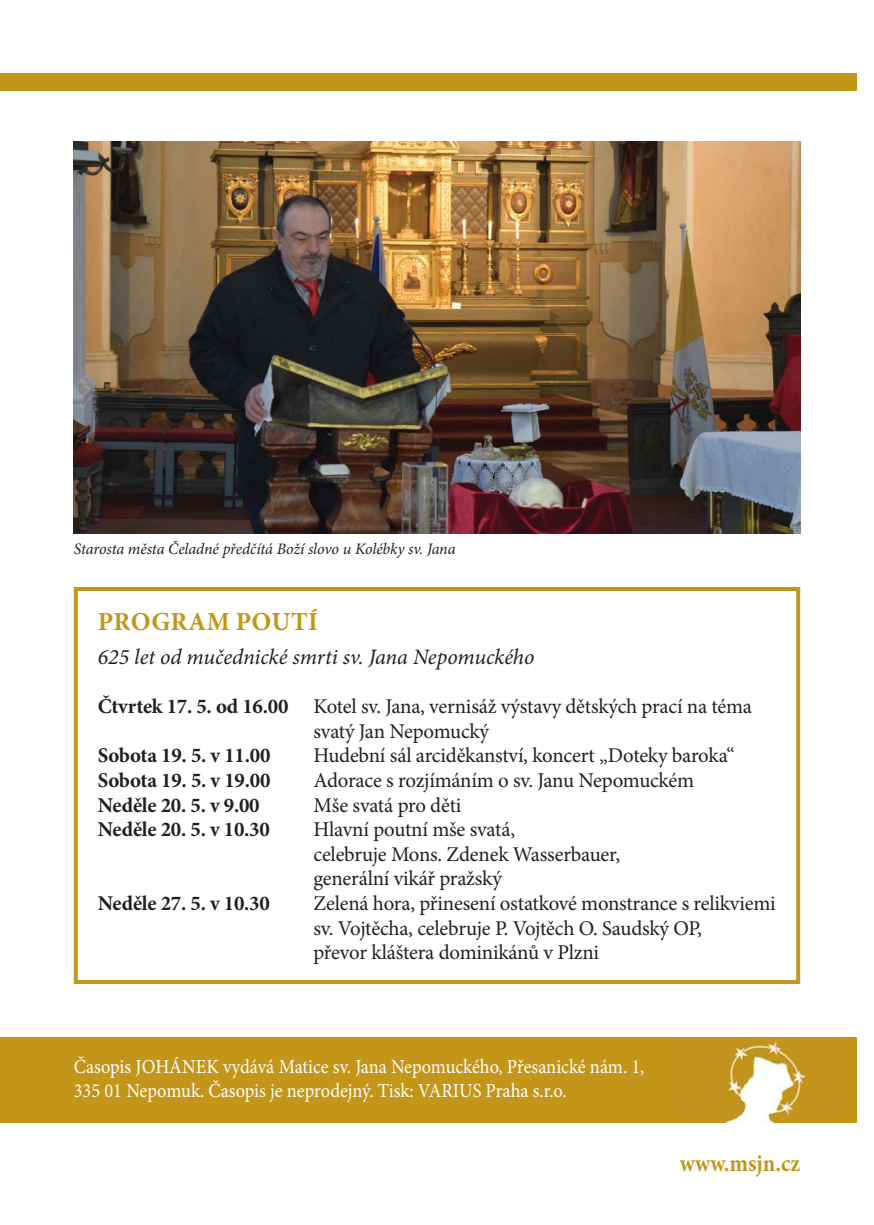
<style>
.page{position:relative;width:874px;height:1225px;background:#fff}
.page>*{position:absolute;margin:0;border:0;box-sizing:border-box;transform-origin:0 0}
.t1{font:700 26px "Minion Pro";letter-spacing:.01em;color:#c39519}
.t2{font:700 24px "Minion Pro";color:#c39519;scale:.92 1}
.t3{font:italic 22px "Minion Pro";letter-spacing:-.005em;color:#231f20}
.t4{font:21px/24.6px "Minion Pro";letter-spacing:-.01em;color:#231f20}
.t5{font:700 21px "Minion Pro";letter-spacing:-.01em;color:#231f20}
.t6{font:20px/24px "Minion Pro";color:#fff;scale:.92 1}
.t7{font:italic 16px "Minion Pro";letter-spacing:-.01em;color:#231f20}
.s1{font-weight:700}
</style>
<div class="page">
<div style="left:0;top:1037px;width:856px;height:86px;background:#c39519"></div>
<div style="left:0;top:74px;width:856px;height:17px;background:#c39519"></div>
<img style="left:74px;top:142px;width:725px;height:391px">
<img style="left:724px;top:1037px;width:83px;height:86px">
<div style="left:74px;top:587px;width:725px;height:397px;border:4px solid #c39519"></div>
<p class="t7" style="left:74px;top:542px;width:383px">Starosta města Čeladné předčítá Boží slovo u Kolébky sv. Jana</p>
<p class="t1" style="left:98px;top:605px;width:221px">PROGRAM POUTÍ</p>
<p class="t3" style="left:98px;top:648px;width:438px">625 let od mučednické smrti sv. Jana Nepomuckého</p>
<p class="t4" style="left:313px;top:696px;width:440px;text-indent:-215px"><span class="s1">Čtvrtek 17. 5. od 16.00</span> Kotel sv. Jana, vernisáž výstavy dětských prací na téma svatý Jan Nepomucký</p>
<p class="t5" style="left:98px;top:743px;width:174px">Sobota 19. 5. v 11.00</p>
<p class="t4" style="left:313px;top:745px;width:422px">Hudební sál arciděkanství, koncert „Doteky baroka“</p>
<p class="t5" style="left:98px;top:767px;width:174px">Sobota 19. 5. v 19.00</p>
<p class="t4" style="left:313px;top:770px;width:382px">Adorace s rozjímáním o sv. Janu Nepomuckém</p>
<p class="t5" style="left:98px;top:792px;width:163px">Neděle 20. 5. v 9.00</p>
<p class="t4" style="left:313px;top:794px;width:149px">Mše svatá pro děti</p>
<p class="t5" style="left:98px;top:816px;width:173px">Neděle 20. 5. v 10.30</p>
<p class="t4" style="left:313px;top:819px;width:308px">Hlavní poutní mše svatá,<br>celebruje Mons. Zdenek Wasserbauer, generální vikář pražský</p>
<p class="t5" style="left:98px;top:890px;width:173px">Neděle 27. 5. v 10.30</p>
<p class="t4" style="left:313px;top:893px;width:463px">Zelená hora, přinesení ostatkové monstrance s relikviemi sv. Vojtěcha, celebruje P. Vojtěch O. Saudský OP,<br>převor kláštera dominikánů v Plzni</p>
<p class="t6" style="left:74px;top:1056px;width:621px">Časopis JOHÁNEK vydává Matice sv. Jana Nepomuckého, Přesanické nám. 1,<br>335 01 Nepomuk. Časopis je neprodejný. Tisk: VARIUS Praha s.r.o.</p>
<p class="t2" style="left:679px;top:1148px;width:132px">www.msjn.cz</p>
</div>
